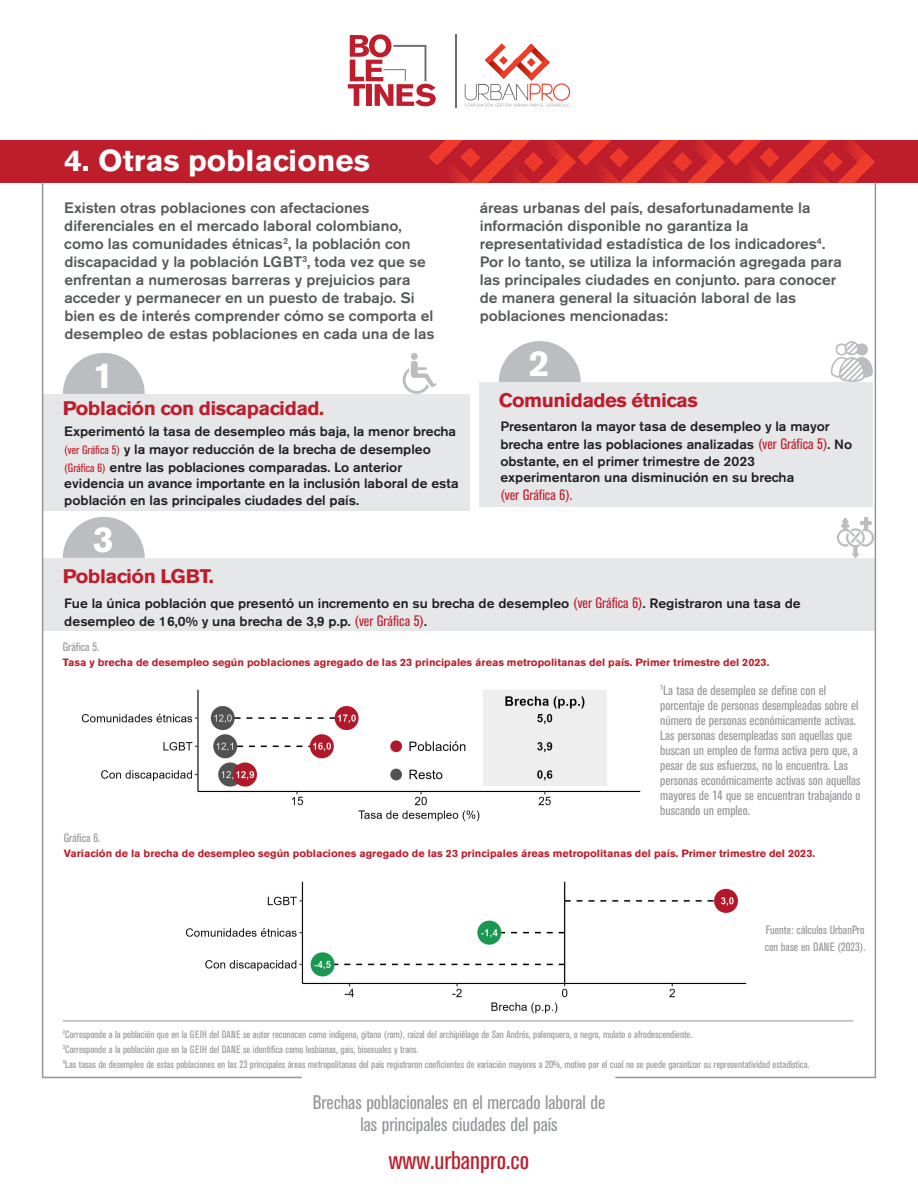
<style>
.page{position:relative;width:918px;height:1188px;background:#fff}
.page>*{position:absolute;margin:0;border:0;box-sizing:border-box;transform-origin:0 0}
.t1{font:700 36px "Akzidenz Grotesk BE";color:#fff;scale:1.04 1}
.t2{font:700 30px "Akzidenz Grotesk BE";color:#fff;scale:1.04 1}
.t3{font:condensed 25.5px "Akzidenz Grotesk BE";color:#be1d2c;scale:1.04 1}
.t4{font:condensed 19.5px/22.5px "Akzidenz Grotesk BE";color:#939598;text-align:center;scale:1.04 1}
.t5{font:700 19.5px "Akzidenz Grotesk BE";letter-spacing:-.025em;color:#be1d2c;scale:1.04 1}
.t6{font:500 15px/18px "Akzidenz Grotesk BE";color:#575a5b;scale:1.04 1}
.t7{font:condensed 15px "Akzidenz Grotesk BE";color:#be1d2c;scale:1.04 1}
.t8{font:500 13.5px/18px "Akzidenz Grotesk BE";color:#231f20;scale:1.04 1}
.t9{font:condensed 13.5px/15px "Akzidenz Grotesk BE";color:#939598;scale:1.04 1}
.t10{font:condensed 12px/16.5px "Akzidenz Grotesk BE";color:#939598;scale:1.04 1}
.t11{font:condensed 10.5px/15px "Akzidenz Grotesk BE";color:#939598;scale:1.04 1}
.t12{font:700 10.5px "Akzidenz Grotesk BE";color:#be1d2c;scale:1.04 1}
.s1{font-weight:400;font-stretch:condensed;font-size:12px;color:#be1d2c}
.s2{font-weight:400;font-stretch:condensed;font-size:15px;color:#be1d2c}
</style>
<div class="page">
<div style="left:0;top:140px;width:918px;height:42px;background:#be1d2c"></div>
<svg style="left:429px;top:140px;width:446px;height:42px"></svg>
<div style="left:43px;top:394px;width:427px;height:116px;background:#e6e7e9"></div>
<svg style="left:402px;top:361px;width:35px;height:33px"></svg>
<div style="left:411px;top:353px;width:7px;height:7px;background:#bcbdc0;border-radius:50%"></div>
<div style="left:479px;top:382px;width:393px;height:124px;background:#e6e7e9"></div>
<svg style="left:499px;top:341px;width:82px;height:41px"></svg>
<div style="left:43px;top:558px;width:832px;height:72px;background:#e6e7e9"></div>
<img style="left:303px;top:690px;width:311px;height:132px">
<img style="left:303px;top:881px;width:311px;height:133px">
<svg style="left:614px;top:181px;width:263px;height:898px"></svg>
<svg style="left:41px;top:182px;width:262px;height:897px"></svg>
<hr style="left:63px;top:1021px;width:790px;height:1px;background:#939598">
<svg style="left:465px;top:43px;width:105px;height:64px"></svg>
<hr style="left:456px;top:34px;width:1px;height:74px;background:#6c6d70">
<svg style="left:348px;top:34px;width:88px;height:72px"></svg>
<h2 class="t2" style="left:64px;top:143px;width:295px">4. Otras poblaciones</h2>
<p class="t6" style="left:64px;top:199px;width:358px">Existen otras poblaciones con afectaciones diferenciales en el mercado laboral colombiano, como las comunidades étnicas<sup>2</sup>, la población con discapacidad y la población LGBT<sup>3</sup>, toda vez que se enfrentan a numerosas barreras y prejuicios para acceder y permanecer en un puesto de trabajo. Si bien es de interés comprender cómo se comporta el desempleo de estas poblaciones en cada una de las</p>
<p class="t6" style="left:480px;top:199px;width:350px">áreas urbanas del país, desafortunadamente la información disponible no garantiza la representatividad estadística de los indicadores<sup>4</sup>.<br>Por lo tanto, se utiliza la información agregada para las principales ciudades en conjunto. para conocer de manera general la situación laboral de las poblaciones mencionadas:</p>
<h1 class="t1" style="left:93px;top:355px;width:22px">1</h1>
<h3 class="t5" style="left:63px;top:397px;width:253px">Población con discapacidad.</h3>
<p class="t8" style="left:64px;top:422px;width:378px">Experimentó la tasa de desempleo más baja, la menor brecha <span class="s1">(ver Gráfica 5)</span> y la mayor reducción de la brecha de desempleo <span class="s1">(Gráfica 6)</span> entre las poblaciones comparadas. Lo anterior</p>
<p class="t8" style="left:64px;top:475px;width:381px;line-height:16.5px">evidencia un avance importante en la inclusión laboral de esta población en las principales ciudades del país.</p>
<h1 class="t1" style="left:93px;top:519px;width:22px">3</h1>
<h3 class="t5" style="left:63px;top:565px;width:147px">Población LGBT.</h3>
<h1 class="t1" style="left:529px;top:343px;width:22px">2</h1>
<h3 class="t5" style="left:499px;top:389px;width:193px">Comunidades étnicas</h3>
<p class="t8" style="left:500px;top:417px;width:340px">Presentaron la mayor tasa de desempleo y la mayor brecha entre las poblaciones analizadas <span class="s2">(ver Gráfica 5)</span>. No</p>
<p class="t8" style="left:500px;top:453px;width:284px;line-height:16.5px">obstante, en el primer trimestre de 2023 experimentaron una disminución en su brecha</p>
<p class="t7" style="left:500px;top:487px;width:71px">(ver Gráfica 6).</p>
<p class="t8" style="left:64px;top:594px;width:710px">Fue la única población que presentó un incremento en su brecha de desempleo <span class="s2">(ver Gráfica 6)</span>. Registraron una tasa de desempleo de 16,0% y una brecha de 3,9 p.p. <span class="s2">(ver Gráfica 5)</span>.</p>
<p class="t10" style="left:63px;top:639px;width:36px">Gráfica 5.</p>
<p class="t12" style="left:63px;top:656px;width:681px">Tasa y brecha de desempleo según poblaciones agregado de las 23 principales áreas metropolitanas del país. Primer trimestre del 2023.</p>
<p class="t9" style="left:660px;top:683px;width:194px"><sup>1</sup>La tasa de desempleo se define con el porcentaje de personas desempleadas sobre el número de personas económicamente activas.<br>Las personas desempleadas son aquellas que buscan un empleo de forma activa pero que, a pesar de sus esfuerzos, no lo encuentra. Las personas económicamente activas son aquellas mayores de 14 que se encuentran trabajando o buscando un empleo.</p>
<p class="t10" style="left:64px;top:830px;width:36px">Gráfica 6.</p>
<p class="t12" style="left:64px;top:847px;width:724px">Variación de la brecha de desempleo según poblaciones agregado de las 23 principales áreas metropolitanas del país. Primer trimestre del 2023.</p>
<p class="t10" style="left:765px;top:922px;width:99px">Fuente: cálculos UrbanPro con base en DANE (2023).</p>
<p class="t11" style="left:63px;top:1027px;width:719px"><sup>2</sup>Corresponde a la población que en la GEIH del DANE se autor reconocen como indígena, gitano (rom), raizal del archipiélago de San Andrés, palenquero, o negro, mulato o afrodescendiente.<br><sup>3</sup>Corresponde a la población que en la GEIH del DANE se identifica como lesbianas, gais, bisexuales y trans.<br><sup>4</sup>Las tasas de desempleo de estas poblaciones en las 23 principales áreas metropolitanas del país registraron coeficientes de variación mayores a 20%, motivo por el cual no se puede garantizar su representatividad estadística.</p>
<h3 class="t4" style="left:313px;top:1091px;width:283px">Brechas poblacionales en el mercado laboral de las principales ciudades del país</h3>
<h3 class="t3" style="left:389px;top:1146px;width:136px">www.urbanpro.co</h3>
</div>
